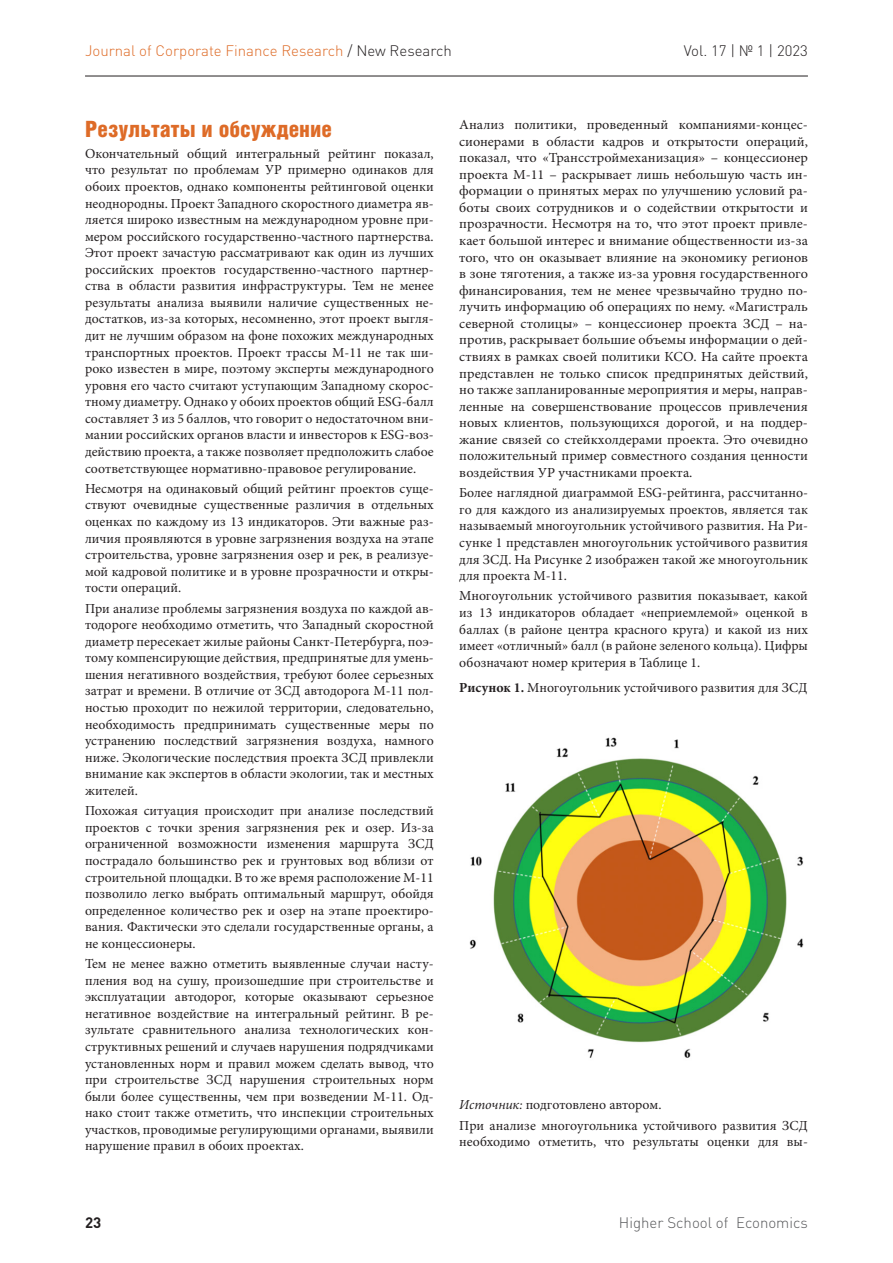
<style>
.page{position:relative;width:893px;height:1263px;background:#fff}
.page>*{position:absolute;margin:0;border:0;box-sizing:border-box;transform-origin:0 0}
.Подзаголовок_RUS{font:22.5px "Helios Cond Black C";color:#de6b27}
.t1{font:300 15px "DIN Pro";color:#de6b27}
.t2{font:300 15px "DIN Pro";color:#57585a}
.t3{font:300 15px "DIN Pro";color:#231f20}
.t4{font:700 15px "DIN Pro";color:#231f20}
.Текст_РУС{font:13.8px/16.5px "Minion Pro";color:#231f20;text-align:justify}
.Название_таблицы_rus{font:13.8px "Minion Pro";color:#231f20}
.s1{color:#231f20}
.s2{font-weight:700}
.s3{font-style:italic}
</style>
<div class="page">
<hr style="left:85px;top:76px;width:723px;height:1px;background:#231f20">
<img style="left:469px;top:737px;width:335px;height:321px">
<p class="t1" style="left:85px;top:40px;width:368px">Journal of Corporate Finance Research <span class="s1">/ New Research</span></p>
<p class="t3" style="left:684px;top:40px;width:126px">Vol. 17 | № 1 | 2023</p>
<p class="Подзаголовок_RUS" style="left:85px;top:117px;width:249px">Результаты и обсуждение</p>
<p class="Текст_РУС" style="left:85px;top:145px;width:350px">Окончательный общий интегральный рейтинг показал, что результат по проблемам УР примерно одинаков для обоих проектов, однако компоненты рейтинговой оценки неоднородны. Проект Западного скоростного диаметра яв&shy;ляется широко известным на международном уровне при&shy;мером российского государственно-частного партнерства.<br>Этот проект зачастую рассматривают как один из лучших российских проектов государственно-частного партнер&shy;ства в области развития инфраструктуры. Тем не менее результаты анализа выявили наличие существенных не&shy;достатков, из-за которых, несомненно, этот проект выгля&shy;дит не лучшим образом на фоне похожих международных транспортных проектов. Проект трассы М-11 не так ши&shy;роко известен в мире, поэтому эксперты международного уровня его часто считают уступающим Западному скорос&shy;тному диаметру. Однако у обоих проектов общий ESG-балл составляет 3 из 5 баллов, что говорит о недостаточном вни&shy;мании российских органов власти и инвесторов к ESG-воз&shy;действию проекта, а также позволяет предположить слабое соответствующее нормативно-правовое регулирование.</p>
<p class="Текст_РУС" style="left:85px;top:480px;width:350px">Несмотря на одинаковый общий рейтинг проектов суще&shy;ствуют очевидные существенные различия в отдельных оценках по каждому из 13 индикаторов. Эти важные раз&shy;личия проявляются в уровне загрязнения воздуха на этапе строительства, уровне загрязнения озер и рек, в реализуе&shy;мой кадровой политике и в уровне прозрачности и откры&shy;тости операций.</p>
<p class="Текст_РУС" style="left:85px;top:600px;width:350px">При анализе проблемы загрязнения воздуха по каждой ав&shy;тодороге необходимо отметить, что Западный скоростной диаметр пересекает жилые районы Санкт-Петербурга, поэ&shy;тому компенсирующие действия, предпринятые для умень&shy;шения негативного воздействия, требуют более серьезных затрат и времени. В отличие от ЗСД автодорога М-11 пол&shy;ностью проходит по нежилой территории, следовательно, необходимость предпринимать существенные меры по устранению последствий загрязнения воздуха, намного ниже. Экологические последствия проекта ЗСД привлекли внимание как экспертов в области экологии, так и местных жителей.</p>
<p class="Текст_РУС" style="left:85px;top:803px;width:350px">Похожая ситуация происходит при анализе последствий проектов с точки зрения загрязнения рек и озер. Из-за ограниченной возможности изменения маршрута ЗСД пострадало большинство рек и грунтовых вод вблизи от строительной площадки. В то же время расположение М-11 позволило легко выбрать оптимальный маршрут, обойдя определенное количество рек и озер на этапе проектиро&shy;вания. Фактически это сделали государственные органы, а не концессионеры.</p>
<p class="Текст_РУС" style="left:85px;top:955px;width:350px">Тем не менее важно отметить выявленные случаи насту&shy;пления вод на сушу, произошедшие при строительстве и эксплуатации автодорог, которые оказывают серьезное негативное воздействие на интегральный рейтинг. В ре&shy;зультате сравнительного анализа технологических кон&shy;структивных решений и случаев нарушения подрядчиками установленных норм и правил можем сделать вывод, что при строительстве ЗСД нарушения строительных норм были более существенны, чем при возведении М-11. Од&shy;нако стоит также отметить, что инспекции строительных участков, проводимые регулирующими органами, выявили нарушение правил в обоих проектах.</p>
<p class="Текст_РУС" style="left:459px;top:116px;width:350px">Анализ политики, проведенный компаниями-концес&shy;сионерами в области кадров и открытости операций, показал, что «Трансстроймеханизация» – концессионер проекта М-11 – раскрывает лишь небольшую часть ин&shy;формации о принятых мерах по улучшению условий ра&shy;боты своих сотрудников и о содействии открытости и прозрачности. Несмотря на то, что этот проект привле&shy;кает большой интерес и внимание общественности из-за того, что он оказывает влияние на экономику регионов в зоне тяготения, а также из-за уровня государственного финансирования, тем не менее чрезвычайно трудно по&shy;лучить информацию об операциях по нему. «Магистраль северной столицы» – концессионер проекта ЗСД – на&shy;против, раскрывает большие объемы информации о дей&shy;ствиях в рамках своей политики КСО. На сайте проекта представлен не только список предпринятых действий, но также запланированные мероприятия и меры, направ&shy;ленные на совершенствование процессов привлечения новых клиентов, пользующихся дорогой, и на поддер&shy;жание связей со стейкхолдерами проекта. Это очевидно положительный пример совместного создания ценности воздействия УР участниками проекта.</p>
<p class="Текст_РУС" style="left:459px;top:485px;width:350px">Более наглядной диаграммой ESG-рейтинга, рассчитанно&shy;го для каждого из анализируемых проектов, является так называемый многоугольник устойчивого развития. На Ри&shy;сунке 1 представлен многоугольник устойчивого развития для ЗСД. На Рисунке 2 изображен такой же многоугольник для проекта М-11.</p>
<p class="Текст_РУС" style="left:459px;top:588px;width:350px">Многоугольник устойчивого развития показывает, какой из 13 индикаторов обладает «неприемлемой» оценкой в баллах (в районе центра красного круга) и какой из них имеет «отличный» балл (в районе зеленого кольца). Цифры обозначают номер критерия в Таблице 1.</p>
<p class="Название_таблицы_rus" style="left:459px;top:678px;width:350px"><span class="s2">Рисунок 1.</span> Многоугольник устойчивого развития для ЗСД</p>
<p class="Текст_РУС" style="left:459px;top:1097px;width:204px"><span class="s3">Источник:</span> подготовлено автором.</p>
<p class="Текст_РУС" style="left:459px;top:1117px;width:350px">При анализе многоугольника устойчивого развития ЗСД необходимо отметить, что результаты оценки для вы-</p>
<p class="t4" style="left:85px;top:1212px;width:18px">23</p>
<p class="t2" style="left:619px;top:1212px;width:190px">Higher School of Economics</p>
</div>
